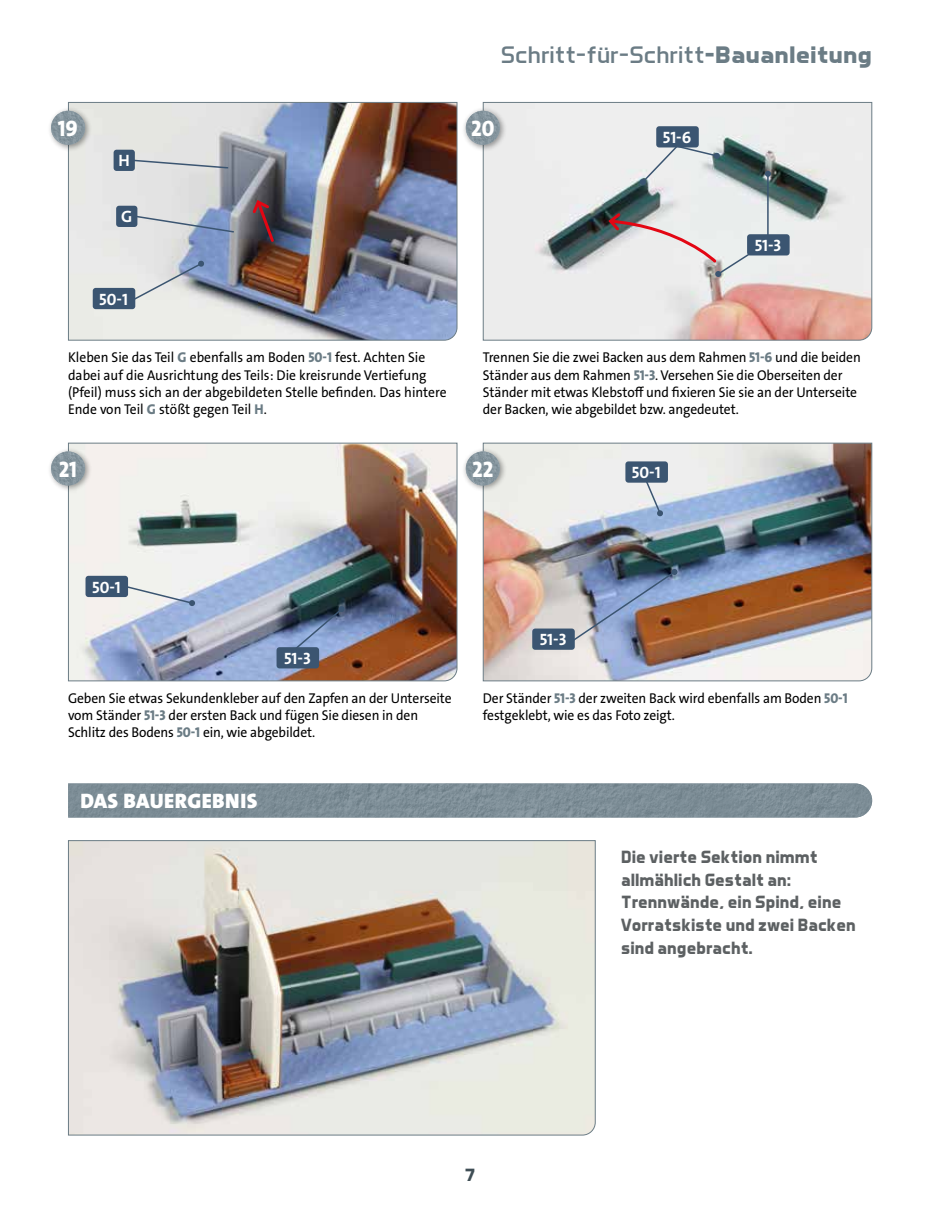
<style>
.page{position:relative;width:936px;height:1212px;background:#fff}
.page>*{position:absolute;margin:0;border:0;box-sizing:border-box;transform-origin:0 0}
.t1{font:24.3px "Aero Matics";color:#6b7c85;scale:1.11 1}
.t2{font:800 22.5px "The Sans Os F";color:#fff;scale:.95 1}
.t3{font:900 21px "The Sans Os F";letter-spacing:.02em;color:#fff}
.t4{font:700 18px/22.6px "Aero Matics";color:#5c6062}
.t5{font:700 18px "Aero Matics";color:#3f4e55}
.t6{font:700 16.5px "The Sans Os F";letter-spacing:-.01em;color:#fff}
.t7{font:14.25px/17.1px "The Sans Os F";letter-spacing:-.01em;color:#000;scale:.95 1}
.s1{font-weight:800;color:#6b7c85}
.s2{font-weight:700}
</style>
<div class="page">
<img style="left:68px;top:840px;width:528px;height:296px">
<img style="left:68px;top:442px;width:389px;height:240px">
<img style="left:482px;top:442px;width:390px;height:240px">
<svg style="left:482px;top:102px;width:390px;height:239px;background:#d7d3d1"></svg>
<img style="left:68px;top:102px;width:389px;height:239px">
<img style="left:68px;top:783px;width:804px;height:34px">
<div style="left:47px;top:447px;width:45px;height:46px;background:#000;opacity:.4"></div>
<img style="left:51px;top:451px;width:34px;height:34px;border-radius:17px">
<div style="left:47px;top:106px;width:45px;height:46px;background:#000;opacity:.4"></div>
<img style="left:51px;top:111px;width:34px;height:34px;border-radius:17px">
<div style="left:461px;top:447px;width:46px;height:46px;background:#000;opacity:.4"></div>
<img style="left:466px;top:451px;width:34px;height:34px;border-radius:17px">
<div style="left:461px;top:106px;width:46px;height:46px;background:#000;opacity:.4"></div>
<img style="left:466px;top:111px;width:34px;height:34px;border-radius:17px">
<svg style="left:250px;top:198px;width:26px;height:46px"></svg>
<svg style="left:127px;top:260px;width:77px;height:44px;background:#cdd2d7"></svg>
<div style="left:93px;top:288px;width:42px;height:21px;background:#3b5571;border-radius:3px"></div>
<svg style="left:127px;top:213px;width:108px;height:21px;background:#b5bfcf"></svg>
<div style="left:116px;top:206px;width:21px;height:21px;background:#3b5571;border-radius:3px"></div>
<svg style="left:135px;top:159px;width:94px;height:10px"></svg>
<div style="left:114px;top:150px;width:21px;height:21px;background:#3b5571;border-radius:3px"></div>
<svg style="left:111px;top:581px;width:84px;height:25px"></svg>
<div style="left:85px;top:576px;width:43px;height:21px;background:#3b5571;border-radius:3px"></div>
<svg style="left:277px;top:606px;width:67px;height:59px;background:#687591"></svg>
<div style="left:276px;top:647px;width:43px;height:21px;background:#3b5571;border-radius:3px"></div>
<img style="left:568px;top:569px;width:109px;height:75px">
<div style="left:532px;top:628px;width:42px;height:22px;background:#3b5571;border-radius:3px"></div>
<hr style="left:767px;top:174px;width:1px;height:71px;background:#3b5571">
<svg style="left:764px;top:171px;width:6px;height:6px"></svg>
<svg style="left:606px;top:211px;width:159px;height:66px;background:#dbd6d6"></svg>
<div style="left:747px;top:234px;width:42px;height:21px;background:#3b5571;border-radius:3px"></div>
<div style="left:656px;top:126px;width:42px;height:21px;background:#3b5571;border-radius:3px"></div>
<svg style="left:639px;top:143px;width:80px;height:42px;background:#d3d8db"></svg>
<svg style="left:643px;top:483px;width:20px;height:34px"></svg>
<div style="left:625px;top:461px;width:43px;height:22px;background:#3b5571;border-radius:3px"></div>
<h2 class="t2" style="left:58px;top:114px;width:23px">19</h2>
<p class="t6" style="left:118px;top:150px;width:13px">H</p>
<p class="t6" style="left:121px;top:206px;width:13px">G</p>
<p class="t6" style="left:99px;top:288px;width:30px">50-1</p>
<p class="t7" style="left:68px;top:349px;width:400px">Kleben Sie das Teil <span class="s1">G</span> ebenfalls am Boden <span class="s1">50-1</span> fest. Achten Sie dabei auf die Ausrichtung des Teils: Die kreisrunde Vertiefung (Pfeil) muss sich an der abgebildeten Stelle befinden. Das hintere Ende von Teil <span class="s1">G</span> stößt gegen Teil <span class="s1">H</span>.</p>
<h2 class="t2" style="left:59px;top:455px;width:21px">21</h2>
<h1 class="t1" style="left:501px;top:40px;width:336px">Schritt-für-Schritt<span class="s2">-Bauanleitung</span></h1>
<h2 class="t2" style="left:471px;top:114px;width:26px">20</h2>
<p class="t6" style="left:663px;top:127px;width:30px">51-6</p>
<p class="t6" style="left:754px;top:235px;width:28px">51-3</p>
<p class="t7" style="left:483px;top:349px;width:399px">Trennen Sie die zwei Backen aus dem Rahmen <span class="s1">51-6</span> und die beiden Ständer aus dem Rahmen <span class="s1">51-3</span>. Versehen Sie die Oberseiten der Ständer mit etwas Klebstoff und fixieren Sie sie an der Unterseite der Backen, wie abgebildet bzw. angedeutet.</p>
<h2 class="t2" style="left:472px;top:455px;width:24px">22</h2>
<p class="t6" style="left:632px;top:462px;width:30px">50-1</p>
<p class="t6" style="left:92px;top:576px;width:30px">50-1</p>
<p class="t6" style="left:284px;top:648px;width:28px">51-3</p>
<p class="t7" style="left:68px;top:690px;width:405px">Geben Sie etwas Sekundenkleber auf den Zapfen an der Unterseite vom Ständer <span class="s1">51-3</span> der ersten Back und fügen Sie diesen in den<br>Schlitz des Bodens <span class="s1">50-1</span> ein, wie abgebildet.</p>
<h3 class="t3" style="left:80px;top:788px;width:178px">DAS BAUERGEBNIS</h3>
<p class="t6" style="left:540px;top:629px;width:28px">51-3</p>
<p class="t7" style="left:483px;top:690px;width:385px">Der Ständer <span class="s1">51-3</span> der zweiten Back wird ebenfalls am Boden <span class="s1">50-1 </span>festgeklebt, wie es das Foto zeigt.</p>
<p class="t4" style="left:621px;top:845px;width:236px">Die vierte Sektion nimmt allmählich Gestalt an:<br>Trennwände, ein Spind, eine<br>Vorratskiste und zwei Backen sind angebracht.</p>
<p class="t5" style="left:465px;top:1164px;width:12px">7</p>
</div>
